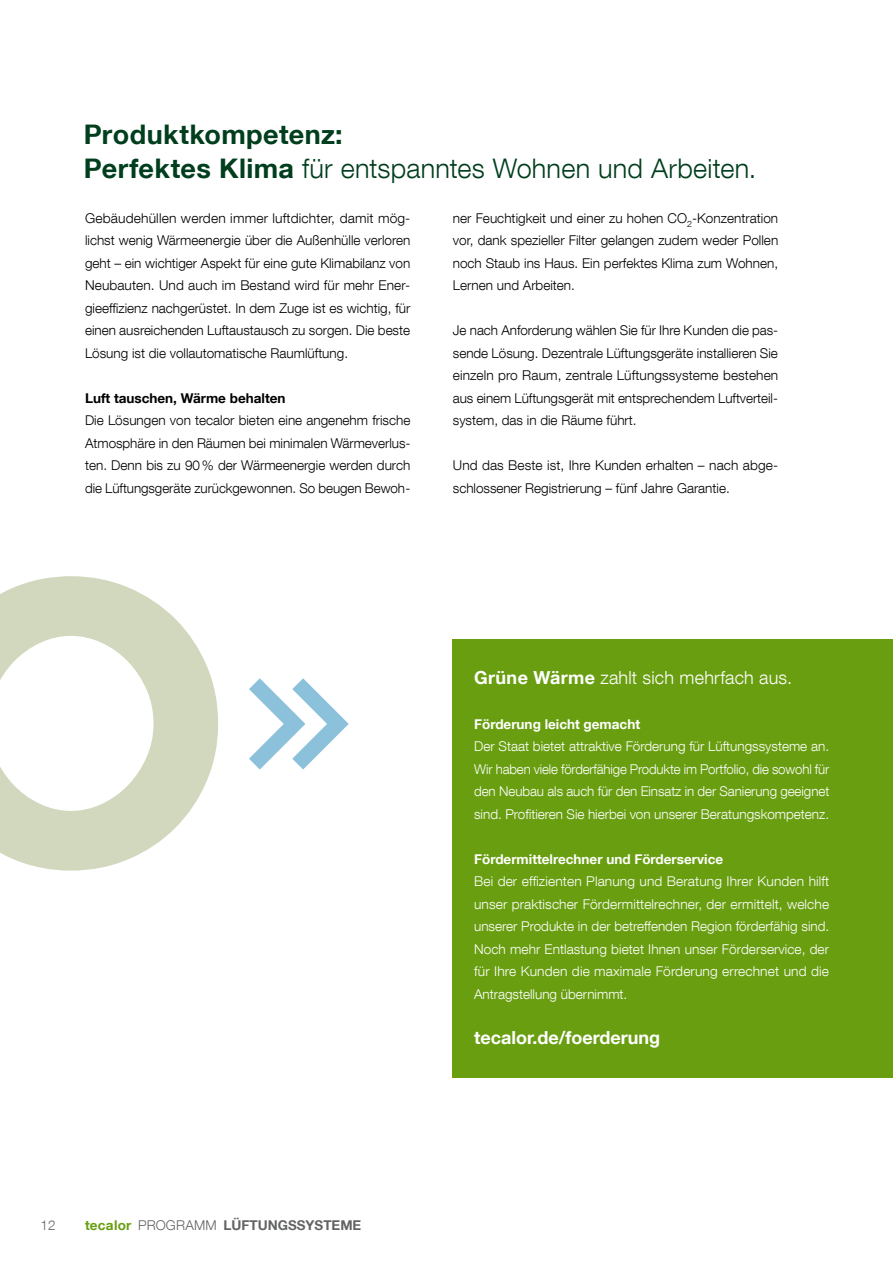
<style>
.page{position:relative;width:893px;height:1263px;background:#fff}
.page>*{position:absolute;margin:0;border:0;box-sizing:border-box;transform-origin:0 0}
.t1{font:300 27px/33.8px "Helvetica Neue LT Com";letter-spacing:.01em;color:#003e1d}
.t2{font:300 18px "Helvetica Neue LT Com";letter-spacing:.01em;color:#fff}
.t3{font:700 18px "Helvetica Neue LT Com";color:#fff}
.t4{font:300 13.5px/22.5px "Helvetica Neue LT Com";color:#000;text-align:justify}
.t5{font:300 13.5px/22.5px "Helvetica Neue LT Com";color:#fff;text-align:justify}
.t6{font:700 13.5px "Helvetica Neue LT Com";color:#fff}
.t7{font:700 13.5px "Helvetica Neue LT Com";color:#626463}
.t8{font:700 13.5px "Helvetica Neue LT Com";color:#000}
.t9{font:300 13.5px "Helvetica Neue LT Com";color:#626463}
.s1{font-weight:700}
.s2{color:#699e11}
.s3{font-weight:300}
</style>
<div class="page">
<svg style="left:0;top:576px;width:218px;height:294px;fill:#d2d9bf"></svg>
<svg style="left:249px;top:678px;width:100px;height:92px"></svg>
<div style="left:453px;top:639px;width:440px;height:439px;background:#699e11"></div>
<h1 class="t1" style="left:84px;top:117px;width:674px"><span class="s1">Produktkompetenz:<br>Perfektes Klima</span> für entspanntes Wohnen und Arbeiten.</h1>
<p class="t4" style="left:85px;top:206px;width:327px">Gebäudehüllen werden immer luftdichter, damit mög&shy;lichst wenig Wärmeenergie über die Außenhülle verloren geht – ein wichtiger Aspekt für eine gute Klimabilanz von Neubauten. Und auch im Bestand wird für mehr Ener&shy;gieeffizienz nachgerüstet. In dem Zuge ist es wichtig, für einen ausreichenden Luftaustausch zu sorgen. Die beste Lösung ist die vollautomatische Raumlüftung.</p>
<p class="t8" style="left:85px;top:389px;width:202px">Luft tauschen, Wärme behalten</p>
<p class="t4" style="left:85px;top:409px;width:327px">Die Lösungen von tecalor bieten eine angenehm frische Atmosphäre in den Räumen bei minimalen Wärmeverlus&shy;ten. Denn bis zu 90% der Wärmeenergie werden durch die Lüftungsgeräte zurückgewonnen. So beugen Bewoh-</p>
<p class="t4" style="left:453px;top:206px;width:327px">ner Feuchtigkeit und einer zu hohen CO<sub>2</sub>-Konzentration vor, dank spezieller Filter gelangen zudem weder Pollen noch Staub ins Haus. Ein perfektes Klima zum Wohnen, Lernen und Arbeiten.</p>
<p class="t4" style="left:453px;top:319px;width:327px;text-align:left">Je nach Anforderung wählen Sie für Ihre Kunden die pas&shy;sende Lösung. Dezentrale Lüftungsgeräte installieren Sie einzeln pro Raum, zentrale Lüftungssysteme bestehen aus einem Lüftungsgerät mit entsprechendem Luftverteil&shy;system, das in die Räume führt.</p>
<p class="t4" style="left:453px;top:454px;width:327px">Und das Beste ist, Ihre Kunden erhalten – nach abge&shy;schlossener Registrierung – fünf Jahre Garantie.</p>
<p class="t9" style="left:40px;top:1217px;width:17px">12</p>
<p class="t7" style="left:85px;top:1217px;width:278px"><span class="s2">tecalor</span> <span class="s3">PROGRAMM</span> LÜFTUNGSSYSTEME</p>
<h2 class="t2" style="left:474px;top:666px;width:320px"><span class="s1">Grüne Wärme</span> zahlt sich mehrfach aus.</h2>
<p class="t6" style="left:474px;top:715px;width:167px">Förderung leicht gemacht</p>
<p class="t5" style="left:474px;top:735px;width:357px">Der Staat bietet attraktive Förderung für Lüftungssysteme an.<br>Wir haben viele förderfähige Produkte im Portfolio, die sowohl für den Neubau als auch für den Einsatz in der Sanierung geeignet sind. Profitieren Sie hierbei von unserer Beratungskompetenz.</p>
<p class="t6" style="left:474px;top:850px;width:251px">Fördermittelrechner und Förderservice</p>
<p class="t5" style="left:474px;top:870px;width:357px">Bei der effizienten Planung und Beratung Ihrer Kunden hilft unser praktischer Fördermittelrechner, der ermittelt, welche unserer Produkte in der betreffenden Region förderfähig sind.<br>Noch mehr Entlastung bietet Ihnen unser Förderservice, der für Ihre Kunden die maximale Förderung errechnet und die Antragstellung übernimmt.</p>
<h2 class="t3" style="left:474px;top:1026px;width:188px">tecalor.de/foerderung</h2>
</div>
